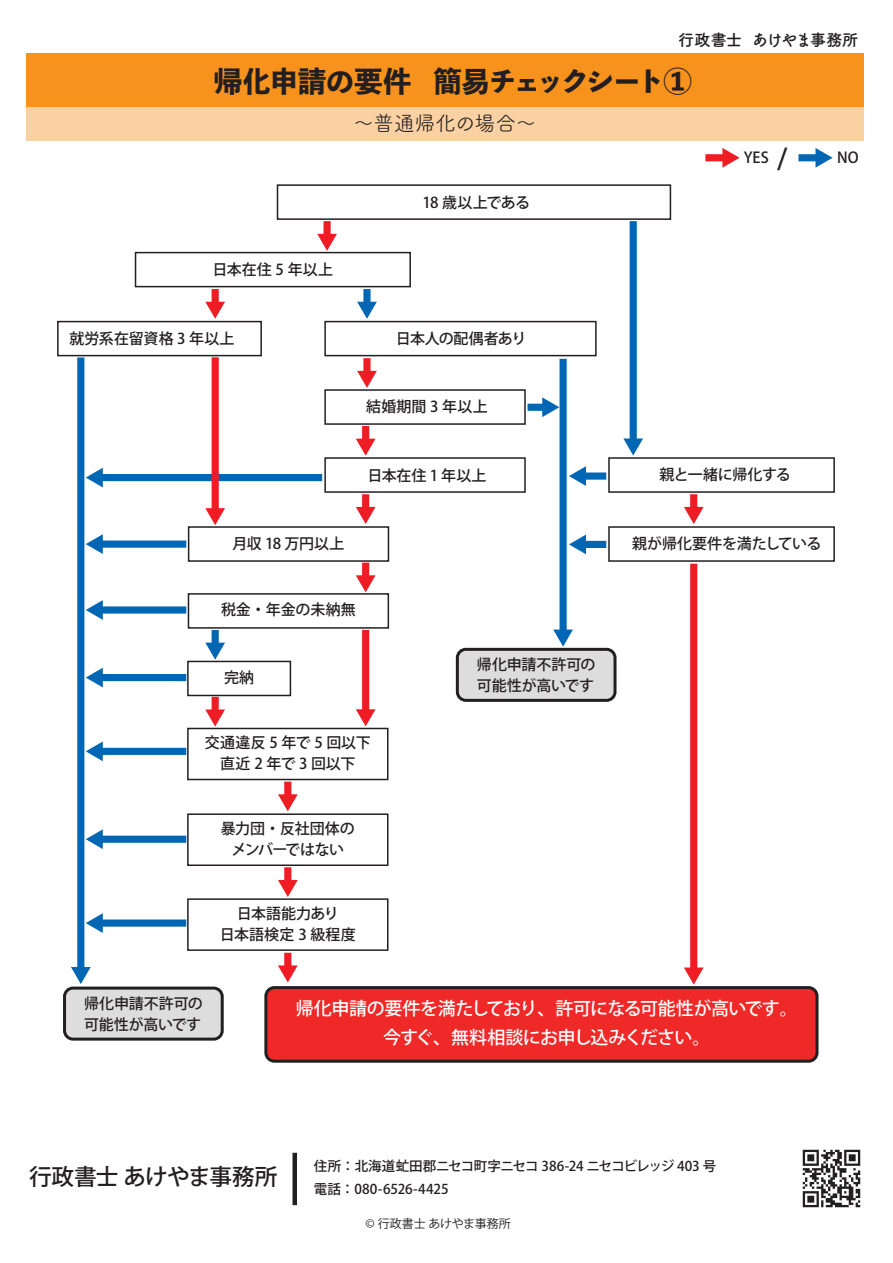
<style>
.page{position:relative;width:893px;height:1263px;background:#fff}
.page>*{position:absolute;margin:0;border:0;box-sizing:border-box;transform-origin:0 0}
.t1{font:800 28.5px "Toppan Bunkyu Midashi Gothic Std N";letter-spacing:-.055em;color:#231f20}
.t2{font:500 22.65px "Koz Go Pr 6 N";letter-spacing:-.025em;color:#231f20}
.t3{font:21px "Tsuku B Rd Gothic";letter-spacing:-.02em;color:#231f20}
.t4{font:500 18px/28.5px "Koz Go Pr 6 N";letter-spacing:-.035em;color:#fff;text-align:center}
.t5{font:700 16.5px "Tsuku B Rd Gothic";letter-spacing:-.06em;color:#231f20}
.t6{font:500 15px/21px "Koz Go Pr 6 N";letter-spacing:-.01em;color:#231f20}
.t7{font:500 15px/21px "Koz Go Pr 6 N";letter-spacing:-.03em;color:#231f20;text-align:center}
.t8{font:500 15px "Koz Go Pr 6 N";letter-spacing:.01em;color:#231f20}
.t9{font:500 15px "Koz Go Pr 6 N";letter-spacing:-.04em;color:#231f20}
.t10{font:500 15px "Koz Go Pr 6 N";letter-spacing:-.045em;color:#231f20}
.t11{font:500 13.5px/22.5px "Koz Go Pr 6 N";letter-spacing:-.015em;color:#231f20}
.t12{font:12px "Koz Go Pr 6 N";letter-spacing:-.015em;color:#231f20}
.s1{font-size:27.6px}
</style>
<div class="page">
<div style="left:26px;top:87px;width:838px;height:54px;background:#fad1a3"></div>
<div style="left:26px;top:53px;width:838px;height:53px;background:#f7931d"></div>
<div style="left:277px;top:184px;width:394px;height:36px;border:2px solid #231f20"></div>
<div style="left:65px;top:988px;width:157px;height:51px;background:#ddddde;border-radius:9px"></div>
<div style="left:63px;top:986px;width:161px;height:54px;border:3px solid #231f20;border-radius:9px"></div>
<div style="left:457px;top:649px;width:158px;height:51px;background:#ddddde;border-radius:9px"></div>
<div style="left:456px;top:648px;width:160px;height:54px;border:3px solid #231f20;border-radius:9px"></div>
<div style="left:135px;top:252px;width:276px;height:35px;border:2px solid #231f20"></div>
<div style="left:324px;top:321px;width:273px;height:35px;border:2px solid #231f20"></div>
<div style="left:57px;top:321px;width:205px;height:35px;border:2px solid #231f20"></div>
<div style="left:188px;top:526px;width:201px;height:36px;border:2px solid #231f20"></div>
<div style="left:324px;top:457px;width:202px;height:36px;border:2px solid #231f20"></div>
<div style="left:608px;top:457px;width:227px;height:36px;border:2px solid #231f20"></div>
<div style="left:608px;top:526px;width:227px;height:36px;border:2px solid #231f20"></div>
<div style="left:188px;top:593px;width:201px;height:36px;border:2px solid #231f20"></div>
<div style="left:266px;top:987px;width:551px;height:74px;background:#ee2928;border-radius:9px"></div>
<div style="left:264px;top:986px;width:554px;height:77px;border:3px solid #231f20;border-radius:9px"></div>
<svg style="left:798px;top:148px;width:35px;height:20px"></svg>
<svg style="left:705px;top:148px;width:34px;height:20px"></svg>
<svg style="left:205px;top:289px;width:20px;height:30px"></svg>
<svg style="left:356px;top:426px;width:20px;height:30px"></svg>
<svg style="left:356px;top:494px;width:20px;height:30px"></svg>
<svg style="left:684px;top:494px;width:20px;height:30px"></svg>
<svg style="left:684px;top:564px;width:20px;height:420px"></svg>
<svg style="left:356px;top:563px;width:20px;height:29px"></svg>
<svg style="left:356px;top:630px;width:20px;height:96px"></svg>
<svg style="left:357px;top:289px;width:20px;height:30px"></svg>
<svg style="left:357px;top:358px;width:20px;height:30px"></svg>
<div style="left:324px;top:389px;width:202px;height:36px;border:2px solid #231f20"></div>
<svg style="left:623px;top:221px;width:20px;height:235px"></svg>
<svg style="left:528px;top:359px;width:78px;height:288px"></svg>
<svg style="left:317px;top:221px;width:20px;height:30px"></svg>
<div style="left:187px;top:728px;width:201px;height:52px;border:2px solid #231f20"></div>
<div style="left:187px;top:813px;width:201px;height:53px;border:2px solid #231f20"></div>
<svg style="left:71px;top:357px;width:251px;height:627px"></svg>
<div style="left:187px;top:898px;width:201px;height:53px;border:2px solid #231f20"></div>
<img style="left:802px;top:1149px;width:59px;height:59px">
<div style="left:292px;top:1153px;width:5px;height:52px;background:#231f20"></div>
<p class="t5" style="left:678px;top:27px;width:182px">行政書士 あけやま事務所</p>
<h1 class="t1" style="left:214px;top:59px;width:480px">帰化申請の要件 簡易チェックシート①</h1>
<h3 class="t3" style="left:353px;top:107px;width:185px">～普通帰化の場合～</h3>
<p class="t6" style="left:213px;top:260px;width:122px">日本在住 5 年以上</p>
<p class="t10" style="left:423px;top:194px;width:109px">18 歳以上である</p>
<p class="t8" style="left:69px;top:330px;width:167px">就労系在留資格 3 年以上</p>
<p class="t9" style="left:396px;top:330px;width:132px">日本人の配偶者あり</p>
<p class="t6" style="left:366px;top:396px;width:123px">結婚期間 3 年以上</p>
<p class="t6" style="left:744px;top:147px;width:45px">YES <span class="s1">/</span></p>
<p class="t6" style="left:837px;top:148px;width:23px">NO</p>
<p class="t6" style="left:367px;top:465px;width:121px">日本在住 1 年以上</p>
<p class="t6" style="left:659px;top:464px;width:133px">親と一緒に帰化する</p>
<p class="t6" style="left:233px;top:533px;width:113px">月収 18 万円以上</p>
<p class="t6" style="left:221px;top:600px;width:136px">税金・年金の未納無</p>
<p class="t6" style="left:224px;top:667px;width:32px">完納</p>
<p class="t6" style="left:632px;top:533px;width:191px">親が帰化要件を満たしている</p>
<p class="t6" style="left:477px;top:654px;width:120px">帰化申請不許可の可能性が高いです</p>
<p class="t6" style="left:205px;top:733px;width:167px;text-align:center">交通違反 5 年で 5 回以下直近 2 年で3 回以下</p>
<p class="t7" style="left:221px;top:818px;width:135px">暴力団・反社団体のメンバーではない</p>
<p class="t6" style="left:220px;top:903px;width:138px;text-align:center">日本語能力あり<br>日本語検定 3 級程度</p>
<p class="t6" style="left:84px;top:993px;width:120px">帰化申請不許可の可能性が高いです</p>
<p class="t4" style="left:296px;top:995px;width:504px">帰化申請の要件を満たしており、許可になる可能性が高いです。今すぐ、無料相談にお申し込みください。</p>
<h2 class="t2" style="left:29px;top:1163px;width:250px">行政書士 あけやま事務所</h2>
<p class="t11" style="left:314px;top:1155px;width:404px">住所：北海道虻田郡ニセコ町字ニセコ 386-24 ニセコビレッジ 403 号電話：080-6526-4425</p>
<p class="t12" style="left:365px;top:1217px;width:147px">© 行政書士 あけやま事務所</p>
</div>
